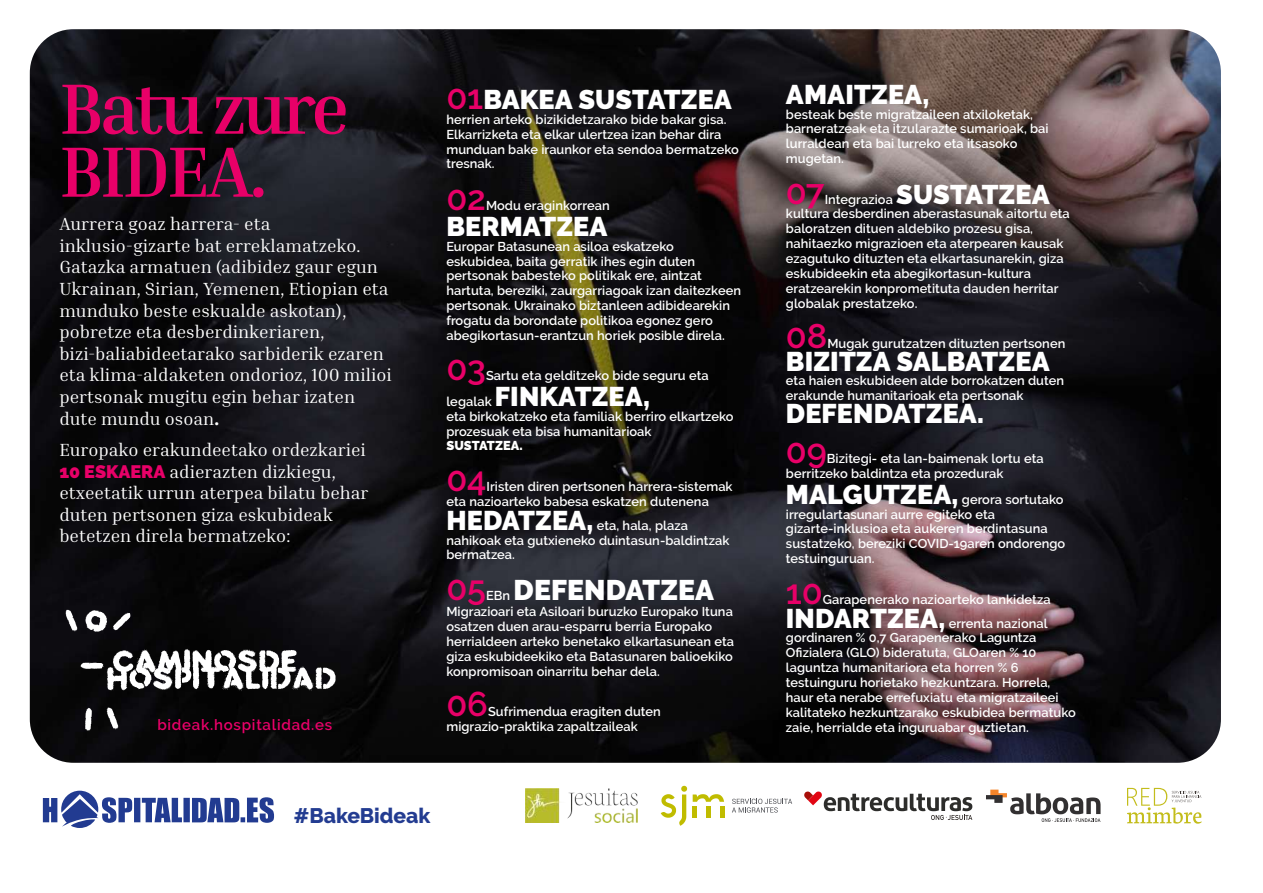
<style>
.page{position:relative;width:1263px;height:893px;background:#fff}
.page>*{position:absolute;margin:0;border:0;box-sizing:border-box;transform-origin:0 0}
.t1{font:700 72px/63px "Inria Serif";letter-spacing:-.05em;color:#e80068}
.t2{font:600 34.2px "Raleway";color:#e80068}
.t3{font:900 28.35px "Raleway";letter-spacing:.005em;color:#fff}
.t4{font:900 27px "Raleway";letter-spacing:.005em;color:#fff}
.t5{font:800 21px "Raleway";color:#233c91}
.t6{font:18px/21.6px "Inria Serif";color:#fff}
.t7{font:600 15px "Raleway";letter-spacing:.05em;color:#e80068}
.t8{font:600 12.9px/14.9px "Raleway";letter-spacing:.005em;color:#fff}
.t9{font:900 12.9px "Raleway";letter-spacing:.005em;color:#fff}
.s1{font-weight:600;font-size:34.2px;color:#e80068}
.s2{font-weight:600;font-size:12.9px}
.s3{font-weight:900;font-size:27px}
.s4{font-family:"DM Serif Display"}
.s5{font-family:"Raleway";font-weight:900;color:#e80068}
</style>
<div class="page">
<img style="left:30px;top:29px;width:1191px;height:734px">
<svg style="left:85px;top:609px;width:22px;height:23px"></svg>
<svg style="left:81px;top:649px;width:255px;height:42px"></svg>
<svg style="left:65px;top:610px;width:12px;height:21px"></svg>
<svg style="left:113px;top:613px;width:17px;height:17px"></svg>
<svg style="left:106px;top:708px;width:12px;height:21px"></svg>
<svg style="left:85px;top:708px;width:7px;height:23px"></svg>
<svg style="left:1127px;top:788px;width:75px;height:36px"></svg>
<img style="left:525px;top:789px;width:112px;height:34px">
<svg style="left:986px;top:790px;width:114px;height:32px"></svg>
<svg style="left:804px;top:791px;width:168px;height:29px"></svg>
<svg style="left:661px;top:786px;width:26px;height:40px"></svg>
<svg style="left:693px;top:794px;width:31px;height:8px"></svg>
<hr style="left:693px;top:806px;width:4px;height:11px;background:#c0bc00">
<div style="left:706px;top:806px;width:5px;height:11px;background:#c0bc00"></div>
<hr style="left:720px;top:806px;width:4px;height:11px;background:#c0bc00">
<svg style="left:732px;top:799px;width:60px;height:14px"></svg>
<svg style="left:43px;top:791px;width:231px;height:37px"></svg>
<h3 class="t4" style="left:786px;top:79px;width:145px">AMAITZEA,</h3>
<p class="t8" style="left:786px;top:107px;width:264px">besteak beste migratzaileen atxiloketak, barneratzeak eta itzularazte sumarioak, bai lurraldean eta bai lurreko eta itsasoko mugetan.</p>
<h2 class="t2" style="left:786px;top:172px;width:40px">07</h2>
<h1 class="t1" style="left:59px;top:76px;width:291px">Batu zure<br>BIDEA.</h1>
<h3 class="t4" style="left:446px;top:84px;width:287px"><span class="s1">01</span>BAKEA SUSTATZEA</h3>
<p class="t8" style="left:446px;top:112px;width:294px">herrien arteko bizikidetzarako bide bakar gisa.<br>Elkarrizketa eta elkar ulertzea izan behar dira munduan bake iraunkor eta sendoa bermatzeko tresnak.</p>
<h2 class="t2" style="left:446px;top:179px;width:41px">02</h2>
<p class="t8" style="left:486px;top:198px;width:125px">Modu eraginkorrean</p>
<h3 class="t4" style="left:446px;top:211px;width:163px">BERMATZEA</h3>
<p class="t8" style="left:446px;top:239px;width:296px">Europar Batasunean asiloa eskatzeko eskubidea, baita gerratik ihes egin duten pertsonak babesteko politikak ere, aintzat hartuta, bereziki, zaurgarriagoak izan daitezkeen pertsonak. Ukrainako biztanleen adibidearekin frogatu da borondate politikoa egonez gero abegikortasun-erantzun horiek posible direla.</p>
<h2 class="t2" style="left:446px;top:349px;width:41px">03</h2>
<p class="t8" style="left:486px;top:368px;width:224px">Sartu eta gelditzeko bide seguru eta</p>
<h3 class="t4" style="left:446px;top:381px;width:205px"><span class="s2">legalak</span> FINKATZEA,</h3>
<p class="t8" style="left:446px;top:409px;width:289px">eta birkokatzeko eta familiak berriro elkartzeko prozesuak eta bisa humanitarioak</p>
<p class="t9" style="left:446px;top:438px;width:78px">SUSTATZEA.</p>
<h2 class="t2" style="left:446px;top:459px;width:42px">04</h2>
<p class="t8" style="left:786px;top:192px;width:285px;text-indent:39px">Integrazioa <span class="s3">SUSTATZEA </span>kultura desberdinen aberastasunak aitortu eta baloratzen dituen aldebiko prozesu gisa, nahitaezko migrazioen eta aterpearen kausak ezagutuko dituzten eta elkartasunarekin, giza eskubideekin eta abegikortasun-kultura eratzearekin konprometituta dauden herritar globalak prestatzeko.</p>
<h2 class="t2" style="left:786px;top:316px;width:43px">08</h2>
<p class="t6" style="left:59px;top:213px;width:334px">Aurrera goaz harrera- eta inklusio-gizarte bat erreklamatzeko.<br>Gatazka armatuen (adibidez gaur egun Ukrainan, Sirian, Yemenen, Etiopian eta munduko beste eskualde askotan), pobretze eta desberdinkeriaren, bizi-baliabideetarako sarbiderik ezaren eta klima-aldaketen ondorioz, 100 milioi pertsonak mugitu egin behar izaten dute mundu osoan<span class="s4">.</span></p>
<p class="t8" style="left:827px;top:336px;width:240px">Mugak gurutzatzen dituzten pertsonen</p>
<h3 class="t4" style="left:786px;top:345px;width:265px">BIZITZA SALBATZEA</h3>
<p class="t8" style="left:786px;top:373px;width:280px">eta haien eskubideen alde borrokatzen duten erakunde humanitarioak eta pertsonak</p>
<h3 class="t4" style="left:786px;top:398px;width:200px">DEFENDATZEA.</h3>
<h2 class="t2" style="left:786px;top:432px;width:43px">09</h2>
<h3 class="t6" style="left:59px;top:438px;width:311px">Europako erakundeetako ordezkariei <span class="s5">10 ESKAERA</span> adierazten dizkiegu, etxeetatik urrun aterpea bilatu behar duten pertsonen giza eskubideak betetzen direla bermatzeko:</h3>
<p class="t8" style="left:786px;top:451px;width:259px;text-indent:41px">Bizitegi- eta lan-baimenak lortu eta berritzeko baldintza eta prozedurak</p>
<p class="t8" style="left:786px;top:492px;width:281px"><span class="s3">MALGUTZEA,</span> gerora sortutako irregulartasunari aurre egiteko eta gizarte-inklusioa eta aukeren berdintasuna sustatzeko, bereziki COVID-19aren ondorengo testuinguruan.</p>
<h2 class="t2" style="left:786px;top:572px;width:39px">10</h2>
<p class="t8" style="left:446px;top:479px;width:288px;text-indent:40px">Iristen diren pertsonen harrera-sistemak eta nazioarteko babesa eskatzen dutenena</p>
<p class="t8" style="left:446px;top:518px;width:284px"><span class="s3">HEDATZEA,</span> eta, hala, plaza nahikoak eta gutxieneko duintasun-baldintzak bermatzea.</p>
<h2 class="t2" style="left:446px;top:568px;width:41px">05</h2>
<h3 class="t3" style="left:486px;top:574px;width:230px"><span class="s2">EBn</span> DEFENDATZEA</h3>
<p class="t8" style="left:446px;top:604px;width:289px">Migrazioari eta Asiloari buruzko Europako Ituna osatzen duen arau-esparru berria Europako herrialdeen arteko benetako elkartasunean eta giza eskubideekiko eta Batasunaren balioekiko konpromisoan oinarritu behar dela.</p>
<h2 class="t2" style="left:446px;top:685px;width:43px">06</h2>
<p class="t8" style="left:786px;top:587px;width:266px;line-height:24px;text-align:right">Garapenerako nazioarteko lankidetza<br><span class="s3">INDARTZEA,</span> errenta nazional</p>
<p class="t8" style="left:786px;top:630px;width:291px">gordinaren % 0,7 Garapenerako Laguntza Ofizialera (GLO) bideratuta, GLOaren % 10 laguntza humanitariora eta horren % 6 testuinguru horietako hezkuntzara. Horrela, haur eta nerabe errefuxiatu eta migratzaileei kalitateko hezkuntzarako eskubidea bermatuko</p>
<p class="t8" style="left:446px;top:704px;width:216px;text-indent:42px">Sufrimendua eragiten duten migrazio-praktika zapaltzaileak</p>
<p class="t7" style="left:157px;top:716px;width:176px">bideak.hospitalidad.es</p>
<p class="t8" style="left:786px;top:720px;width:244px">zaie, herrialde eta inguruabar guztietan.</p>
<h3 class="t5" style="left:294px;top:803px;width:138px">#BakeBideak</h3>
</div>
